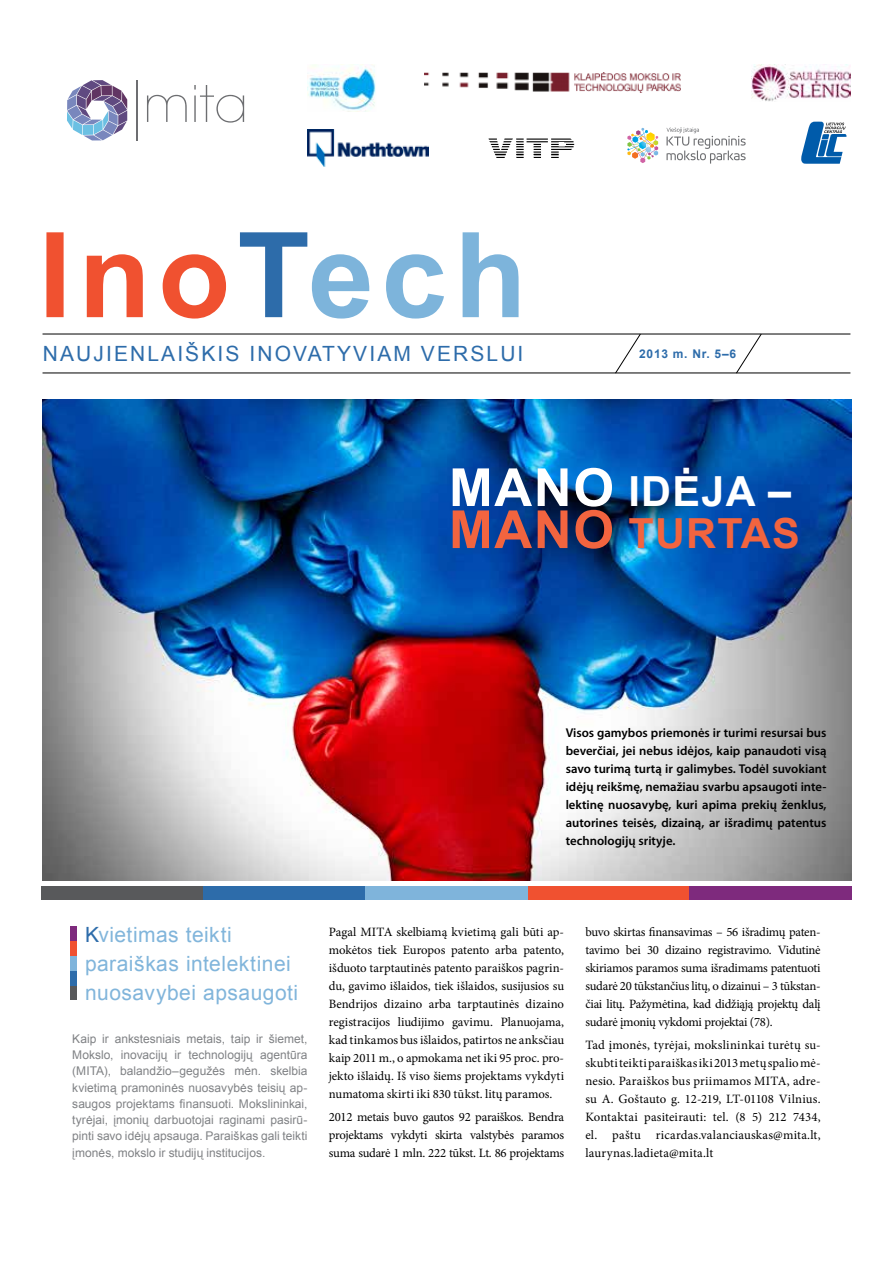
<style>
.page{position:relative;width:893px;height:1263px;background:#fff}
.page>*{position:absolute;margin:0;border:0;box-sizing:border-box;transform-origin:0 0}
.t1{font:700 41.55px/42px "Arial";letter-spacing:.03em;color:#fff}
.t2{font:21px/28.8px "Arial";letter-spacing:.025em;color:#81b5db}
.t3{font:21px "Arial";letter-spacing:.1em;color:#2d6caa}
.t4{font:12.75px/18px "Minion Pro";letter-spacing:-.015em;color:#000;text-align:justify}
.t5{font:600 12.75px/18px "Myriad Pro";color:#000;text-align:justify}
.t6{font:12px/16.2px "Arial";color:#808285;text-align:justify}
.t7{font:700 12px "Arial";letter-spacing:.06em;color:#2d6caa}
.s1{font-size:52.5px}
.s2{font-size:52.5px;color:#f2643f}
.s3{color:#f2643f}
.s4{color:#2d6caa}
</style>
<div class="page">
<div style="left:527px;top:887px;width:162px;height:13px;background:#f05130"></div>
<div style="left:41px;top:887px;width:162px;height:13px;background:#58595b"></div>
<div style="left:203px;top:887px;width:162px;height:13px;background:#2d6caa"></div>
<div style="left:365px;top:887px;width:162px;height:13px;background:#7fb4db"></div>
<div style="left:689px;top:887px;width:162px;height:13px;background:#7e2a7d"></div>
<svg style="left:147px;top:95px;width:40px;height:27px"></svg>
<svg style="left:194px;top:85px;width:50px;height:38px"></svg>
<hr style="left:136px;top:80px;width:1px;height:61px;background:#6d6e71">
<svg style="left:67px;top:80px;width:60px;height:60px"></svg>
<img style="left:43px;top:400px;width:808px;height:480px">
<svg style="left:240px;top:232px;width:279px;height:87px"></svg>
<svg style="left:46px;top:232px;width:180px;height:87px"></svg>
<hr style="left:43px;top:334px;width:807px;height:1px;background:#000">
<hr style="left:43px;top:373px;width:807px;height:1px;background:#000">
<svg style="left:735px;top:333px;width:27px;height:41px"></svg>
<svg style="left:614px;top:333px;width:27px;height:41px"></svg>
<img style="left:308px;top:65px;width:68px;height:46px">
<svg style="left:627px;top:128px;width:31px;height:35px"></svg>
<svg style="left:666px;top:128px;width:80px;height:36px"></svg>
<img style="left:308px;top:129px;width:121px;height:37px">
<img style="left:424px;top:72px;width:257px;height:21px">
<img style="left:752px;top:65px;width:98px;height:36px">
<svg style="left:801px;top:122px;width:45px;height:42px"></svg>
<img style="left:488px;top:138px;width:87px;height:19px">
<div style="left:70px;top:941px;width:7px;height:15px;background:#f05130"></div>
<div style="left:70px;top:985px;width:7px;height:15px;background:#58595b"></div>
<div style="left:70px;top:971px;width:7px;height:14px;background:#2d6caa"></div>
<div style="left:70px;top:956px;width:7px;height:15px;background:#7fb4db"></div>
<div style="left:70px;top:926px;width:7px;height:15px;background:#7e2a7d"></div>
<h2 class="t3" style="left:43px;top:340px;width:482px">naujienlaiškis inovatyviam verslui</h2>
<p class="t7" style="left:639px;top:346px;width:98px">2013 m. Nr. 5–6</p>
<h1 class="t1" style="left:449px;top:472px;width:352px"><span class="s1">MANO</span> IDĖJA –<br><span class="s2">MANO</span> <span class="s3">TURTAS</span></h1>
<p class="t5" style="left:566px;top:724px;width:262px">Visos gamybos priemonės ir turimi resursai bus beverčiai, jei nebus idėjos, kaip panaudoti visą savo turimą turtą ir galimybes. Todėl suvokiant idėjų reikšmę, nemažiau svarbu apsaugoti inte&shy;lektinę nuosavybę, kuri apima prekių ženklus, autorines teisės, dizainą, ar išradimų patentus technologijų srityje.</p>
<h2 class="t2" style="left:85px;top:921px;width:215px"><span class="s4">K</span>vietimas teikti paraiškas intelektinei nuosavybei apsaugoti</h2>
<p class="t6" style="left:72px;top:1030px;width:237px">Kaip ir ankstesniais metais, taip ir šiemet, Mokslo, inovacijų ir technologijų agentūra (MITA), balandžio–gegužės mėn. skelbia kvietimą pramoninės nuosavybės teisių ap&shy;saugos projektams finansuoti. Mokslininkai, tyrėjai, įmonių darbuotojai raginami pasirū&shy;pinti savo idėjų apsauga. Paraiškas gali teikti įmonės, mokslo ir studijų institucijos.</p>
<p class="t4" style="left:329px;top:923px;width:237px">Pagal MITA skelbiamą kvietimą gali būti ap&shy;mokėtos tiek Europos patento arba patento, išduoto tarptautinės patento paraiškos pagrin&shy;du, gavimo išlaidos, tiek išlaidos, susijusios su Bendrijos dizaino arba tarptautinės dizaino registracijos liudijimo gavimu. Planuojama, kad tinkamos bus išlaidos, patirtos ne anksčiau kaip 2011 m., o apmokama net iki 95 proc. pro&shy;jekto išlaidų. Iš viso šiems projektams vykdyti numatoma skirti iki 830 tūkst. litų paramos.</p>
<p class="t4" style="left:329px;top:1107px;width:237px">2012 metais buvo gautos 92 paraiškos. Bendra projektams vykdyti skirta valstybės paramos suma sudarė 1 mln. 222 tūkst. Lt. 86 projektams</p>
<p class="t4" style="left:585px;top:923px;width:237px">buvo skirtas finansavimas – 56 išradimų paten&shy;tavimo bei 30 dizaino registravimo. Vidutinė skiriamos paramos suma išradimams patentuoti sudarė 20 tūkstančius litų, o dizainui – 3 tūkstan&shy;čiai litų. Pažymėtina, kad didžiąją projektų dalį sudarė įmonių vykdomi projektai (78).</p>
<p class="t4" style="left:585px;top:1035px;width:237px">Tad įmonės, tyrėjai, mokslininkai turėtų su&shy;skubti teikti paraiškas iki 2013 metų spalio mė&shy;nesio. Paraiškos bus priimamos MITA, adre&shy;su A. Goštauto g. 12-219, LT-01108 Vilnius.<br>Kontaktai pasiteirauti: tel. (8 5) 212 7434, el. paštu ricardas.valanciauskas@mita.lt, laurynas.ladieta@mita.lt</p>
</div>
